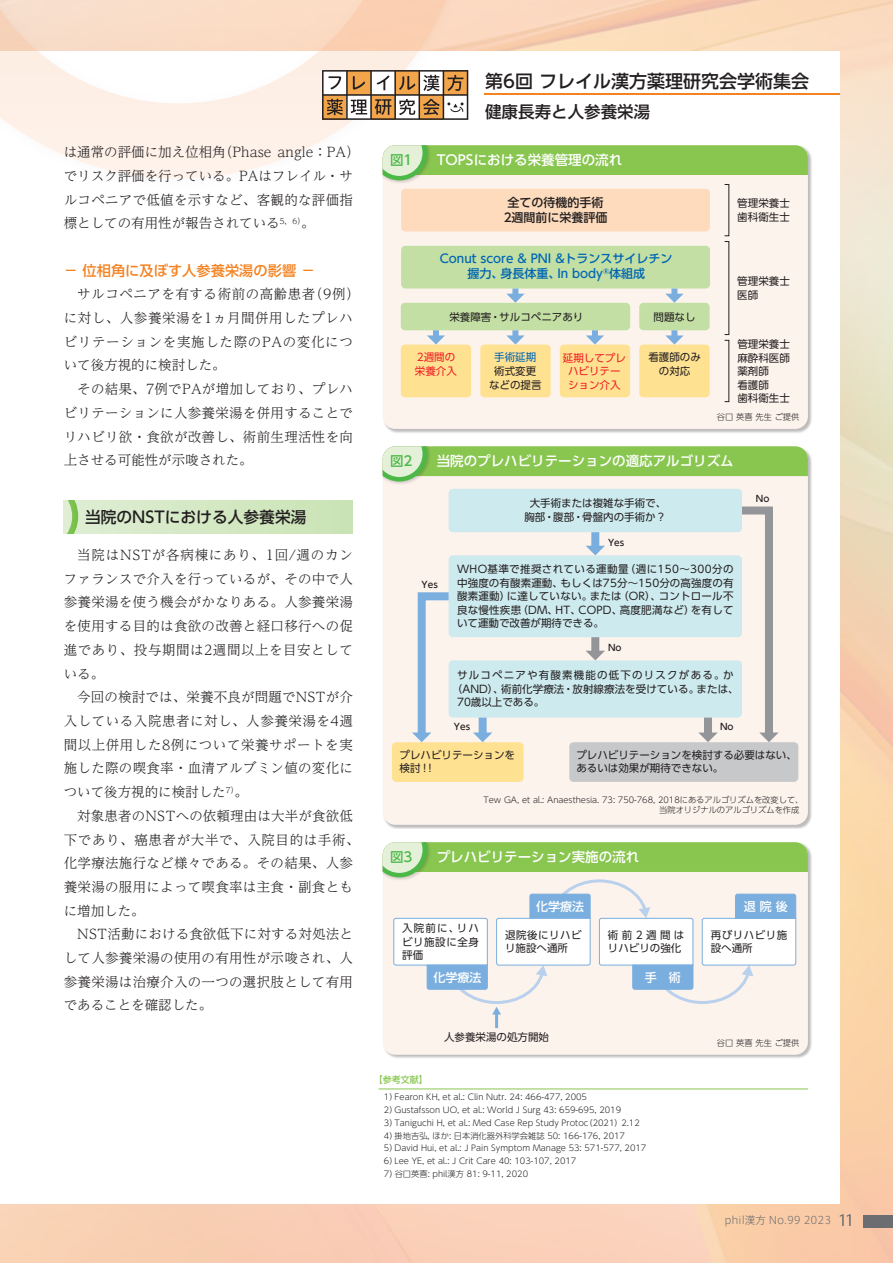
<style>
.page{position:relative;width:893px;height:1263px;background:#fff}
.page>*{position:absolute;margin:0;border:0;box-sizing:border-box;transform-origin:0 0}
.t1{font:500 18px "UD Shin Go Pr 6";color:#231f20}
.t2{font:500 16.5px "UD Shin Go Pr 6";color:#231f20}
.t3{font:500 15.75px "UD Shin Go Pr 6";color:#231f20}
.t4{font:500 14.25px "UD Shin Go Pr 6";color:#f58220}
.t5{font:300 13.5px/23.7px "UD Reimin Pr 6";letter-spacing:.02em;color:#231f20;text-align:justify}
.t6{font:300 13.5px/23.7px "UD Reimin Pr 6";color:#231f20}
.t7{font:300 13.5px/23.7px "UD Reimin Pr 6";letter-spacing:.04em;color:#231f20}
.t8{font:500 13.5px "UD Shin Go Pr 6";color:#fff}
.t9{font:500 13.5px "UD Shin Go Pr 6";color:#4cb848}
.t10{font:500 12px/15px "UD Shin Go Pr 6";color:#0166b3;text-align:center}
.t11{font:500 12px/15px "UD Shin Go Pr 6";color:#231f20;text-align:center}
.t12{font:500 12px "UD Shin Go Pr 6";color:#fff}
.t13{font:10.5px/13.5px "UD Shin Go Pr 6";color:#231f20}
.t14{font:10.5px/13.5px "UD Shin Go Pr 6";color:#ee1d23;text-align:center}
.t15{font:10.5px "UD Shin Go Pr 6";letter-spacing:.11em;color:#231f20}
.t16{font:10.5px/13.5px "UD Shin Go Pr 6";letter-spacing:.05em;color:#231f20}
.t17{font:300 10.5px "Axis Std";color:#6c6d70}
.t18{font:10.5px "UD Shin Go Pr 6";color:#0166b3}
.t19{font:500 9px "UD Shin Go Pr 6";color:#231f20}
.t20{font:500 9px "UD Shin Go Pr 6";color:#89c650}
.t21{font:300 8.25px/12.8px "UD Shin Go Pr 6";color:#231f20}
.s1{font-size:15px}
</style>
<div class="page">
<svg style="left:0;top:0;width:469px;height:178px"></svg>
<hr style="left:484px;top:93px;width:356px;height:2px;background:#f58220">
<svg style="left:322px;top:70px;width:146px;height:50px"></svg>
<div style="left:863px;top:1215px;width:30px;height:13px;background:#6c6d70"></div>
<div style="left:64px;top:501px;width:289px;height:33px;background:linear-gradient(to right,#dfeed4,#cae3b5)"></div>
<svg style="left:64px;top:501px;width:14px;height:33px"></svg>
<div style="left:383px;top:145px;width:429px;height:288px;background:#231f20;opacity:.3"></div>
<div style="left:383px;top:145px;width:425px;height:284px;background:#fdf3ed;border-radius:13px"></div>
<img style="left:388px;top:180px;width:25px;height:3px">
<svg style="left:383px;top:145px;width:425px;height:35px"></svg>
<div style="left:560px;top:345px;width:70px;height:52px;background:#ffe192;border-radius:4px"></div>
<div style="left:639px;top:345px;width:71px;height:52px;background:#ffe192;border-radius:4px"></div>
<div style="left:401px;top:345px;width:70px;height:52px;background:#ffe192;border-radius:4px"></div>
<div style="left:480px;top:345px;width:71px;height:52px;background:#ffe192;border-radius:4px"></div>
<div style="left:401px;top:189px;width:309px;height:42px;background:#fddbbc;border-radius:4px"></div>
<div style="left:401px;top:303px;width:229px;height:27px;background:#c3dfa4;border-radius:4px"></div>
<div style="left:401px;top:246px;width:309px;height:43px;background:#c3dfa4;border-radius:4px"></div>
<div style="left:639px;top:303px;width:71px;height:27px;background:#c3dfa4;border-radius:4px"></div>
<svg style="left:506px;top:289px;width:19px;height:14px"></svg>
<svg style="left:665px;top:289px;width:19px;height:14px"></svg>
<div style="left:512px;top:330px;width:6px;height:7px;background:#79aede"></div>
<svg style="left:506px;top:335px;width:19px;height:10px"></svg>
<div style="left:592px;top:330px;width:6px;height:7px;background:#79aede"></div>
<svg style="left:586px;top:335px;width:18px;height:10px"></svg>
<div style="left:433px;top:330px;width:6px;height:7px;background:#79aede"></div>
<svg style="left:427px;top:335px;width:18px;height:10px"></svg>
<div style="left:671px;top:330px;width:6px;height:7px;background:#79aede"></div>
<svg style="left:665px;top:335px;width:19px;height:10px"></svg>
<div style="left:383px;top:446px;width:429px;height:383px;background:#231f20;opacity:.3"></div>
<div style="left:383px;top:446px;width:425px;height:379px;background:#fdf3ed;border-radius:13px"></div>
<img style="left:388px;top:481px;width:25px;height:3px">
<svg style="left:383px;top:446px;width:425px;height:35px"></svg>
<div style="left:449px;top:489px;width:293px;height:43px;background:#cdeaee;border-radius:4px"></div>
<div style="left:449px;top:555px;width:293px;height:82px;background:#cdeaee;border-radius:4px"></div>
<div style="left:569px;top:742px;width:229px;height:40px;background:#c7c8ca;border-radius:4px"></div>
<div style="left:392px;top:742px;width:131px;height:40px;background:#ffe192;border-radius:4px"></div>
<div style="left:449px;top:660px;width:293px;height:57px;background:#cdeaee;border-radius:4px"></div>
<div style="left:591px;top:532px;width:8px;height:15px;background:#79aede"></div>
<svg style="left:586px;top:546px;width:19px;height:9px"></svg>
<div style="left:591px;top:637px;width:8px;height:15px;background:#939598"></div>
<svg style="left:586px;top:651px;width:19px;height:9px"></svg>
<svg style="left:412px;top:588px;width:45px;height:154px"></svg>
<svg style="left:734px;top:506px;width:45px;height:236px"></svg>
<div style="left:479px;top:717px;width:8px;height:17px;background:#79aede"></div>
<svg style="left:473px;top:732px;width:19px;height:10px"></svg>
<div style="left:704px;top:717px;width:8px;height:17px;background:#939598"></div>
<svg style="left:698px;top:732px;width:20px;height:10px"></svg>
<div style="left:383px;top:842px;width:429px;height:217px;background:#231f20;opacity:.3"></div>
<div style="left:383px;top:842px;width:425px;height:213px;background:#fdf3ed;border-radius:13px"></div>
<hr style="left:495px;top:1013px;width:3px;height:15px;background:#79aede">
<svg style="left:383px;top:842px;width:425px;height:172px"></svg>
<hr style="left:378px;top:1089px;width:430px;height:1px;background:#89c650">
<p class="t6" style="left:64px;top:140px;width:297px">は通常の評価に加え位相角（Phase angle：PA）でリスク評価を行っている。PAはフレイル・サルコペニアで低値を示すなど、客観的な評価指標としての有用性が報告されている<sup>5，6）</sup>。</p>
<p class="t4" style="left:64px;top:259px;width:253px">－ 位相角に及ぼす人参養栄湯の影響 －</p>
<p class="t7" style="left:64px;top:282px;width:297px;text-indent:14px">サルコペニアを有する術前の高齢患者（9例）に対し、人参養栄湯を1ヵ月間併用したプレハビリテーションを実施した際のPAの変化について後方視的に検討した。</p>
<p class="t5" style="left:64px;top:377px;width:291px;text-indent:14px">その結果、7例でPAが増加しており、プレハビリテーションに人参養栄湯を併用することでリハビリ欲・食欲が改善し、術前生理活性を向上させる可能性が示唆された。</p>
<p class="t3" style="left:85px;top:505px;width:223px">当院のNSTにおける人参養栄湯</p>
<p class="t5" style="left:64px;top:543px;width:291px;text-indent:14px">当院はNSTが各病棟にあり、1回/週のカンファランスで介入を行っているが、その中で人参養栄湯を使う機会がかなりある。人参養栄湯を使用する目的は食欲の改善と経口移行への促進であり、投与期間は2週間以上を目安としている。</p>
<p class="t5" style="left:64px;top:685px;width:291px;text-indent:14px">今回の検討では、栄養不良が問題でNSTが介入している入院患者に対し、人参養栄湯を4週間以上併用した8例について栄養サポートを実施した際の喫食率・血清アルブミン値の変化について後方視的に検討した<sup>7）</sup>。</p>
<p class="t5" style="left:64px;top:803px;width:297px;text-align:left;text-indent:14px">対象患者のNSTへの依頼理由は大半が食欲低下であり、癌患者が大半で、入院目的は手術、化学療法施行など様々である。その結果、人参養栄湯の服用によって喫食率は主食・副食ともに増加した。</p>
<p class="t5" style="left:64px;top:922px;width:291px;text-indent:14px">NST活動における食欲低下に対する対処法として人参養栄湯の使用の有用性が示唆され、人参養栄湯は治療介入の一つの選択肢として有用であることを確認した。</p>
<h1 class="t1" style="left:485px;top:66px;width:325px">第6回 フレイル漢方薬理研究会学術集会</h1>
<p class="t2" style="left:485px;top:98px;width:166px">健康長寿と人参養栄湯</p>
<p class="t9" style="left:390px;top:149px;width:24px">図1</p>
<p class="t8" style="left:437px;top:149px;width:187px">TOPSにおける栄養管理の流れ</p>
<p class="t11" style="left:504px;top:195px;width:105px">全ての待機的手術<br>2週間前に栄養評価</p>
<p class="t10" style="left:440px;top:251px;width:234px">Conut score &amp; PNI &amp;トランスサイレチン握力、身長体重、In body<sup>®</sup>体組成</p>
<p class="t13" style="left:654px;top:309px;width:43px">問題なし</p>
<p class="t13" style="left:449px;top:309px;width:135px">栄養障害・サルコペニアあり</p>
<p class="t14" style="left:415px;top:350px;width:43px;text-align:left">2週間の栄養介入</p>
<p class="t18" style="left:494px;top:349px;width:43px">手術延期</p>
<p class="t13" style="left:489px;top:364px;width:54px;text-align:center">術式変更などの提言</p>
<p class="t14" style="left:563px;top:351px;width:64px">延期してプレハビリテーション介入</p>
<p class="t13" style="left:648px;top:350px;width:54px;text-align:center">看護師のみの対応</p>
<p class="t13" style="left:737px;top:196px;width:54px">管理栄養士歯科衛生士</p>
<p class="t13" style="left:737px;top:274px;width:54px">管理栄養士医師</p>
<p class="t13" style="left:737px;top:337px;width:54px">管理栄養士麻酔科医師薬剤師<br>看護師<br>歯科衛生士</p>
<p class="t21" style="left:717px;top:411px;width:84px">谷口 英喜 先生 ご提供</p>
<p class="t9" style="left:390px;top:450px;width:24px">図2</p>
<p class="t8" style="left:437px;top:450px;width:298px">当院のプレハビリテーションの適応アルゴリズム</p>
<p class="t13" style="left:524px;top:496px;width:143px;text-align:center">大手術または複雑な手術で、胸部・腹部・骨盤内の手術か？</p>
<p class="t19" style="left:422px;top:577px;width:18px">Yes</p>
<p class="t19" style="left:608px;top:535px;width:18px">Yes</p>
<p class="t13" style="left:457px;top:562px;width:278px;text-align:justify">WHO基準で推奨されている運動量（週に150～300分の中強度の有酸素運動、もしくは75分～150分の高強度の有酸素運動）に達していない。または（OR）、コントロール不良な慢性疾患（DM、HT、COPD、高度肥満など）を有していて運動で改善が期待できる。</p>
<p class="t19" style="left:608px;top:640px;width:15px">No</p>
<p class="t15" style="left:457px;top:667px;width:278px">サルコペニアや有酸素機能の低下のリスクがある。か</p>
<p class="t13" style="left:452px;top:682px;width:288px">（AND）、術前化学療法・放射線療法を受けている。または、</p>
<p class="t13" style="left:457px;top:695px;width:89px">70歳以上である。</p>
<p class="t19" style="left:454px;top:719px;width:18px">Yes</p>
<p class="t19" style="left:720px;top:719px;width:15px">No</p>
<p class="t19" style="left:756px;top:491px;width:15px">No</p>
<p class="t13" style="left:400px;top:748px;width:117px">プレハビリテーションを検討！！</p>
<p class="t13" style="left:576px;top:748px;width:222px">プレハビリテーションを検討する必要はない、あるいは効果が期待できない。</p>
<p class="t21" style="left:659px;top:795px;width:146px;line-height:9.9px;text-indent:-176px">Tew GA, et al.: Anaesthesia. 73: 750-768, 2018にあるアルゴリズムを改変して、当院オリジナルのアルゴリズムを作成</p>
<p class="t9" style="left:390px;top:846px;width:24px">図3</p>
<p class="t8" style="left:437px;top:846px;width:204px">プレハビリテーション実施の流れ</p>
<p class="t12" style="left:536px;top:896px;width:49px">化学療法</p>
<p class="t12" style="left:744px;top:896px;width:45px">退 院 後</p>
<p class="t13" style="left:402px;top:921px;width:78px;text-align:justify">入院前に、リハビリ施設に全身評価</p>
<p class="t16" style="left:505px;top:928px;width:78px">退院後にリハビリ施設へ通所</p>
<p class="t13" style="left:608px;top:928px;width:78px">術前2週間はリハビリの強化</p>
<p class="t16" style="left:711px;top:928px;width:78px">再びリハビリ施設へ通所</p>
<p class="t12" style="left:433px;top:967px;width:49px">化学療法</p>
<p class="t12" style="left:645px;top:967px;width:37px">手　術</p>
<p class="t13" style="left:444px;top:1030px;width:106px">人参養栄湯の処方開始</p>
<p class="t20" style="left:374px;top:1072px;width:55px">【参考文献】</p>
<p class="t21" style="left:384px;top:1091px;width:264px">1）Fearon KH, et al.: Clin Nutr. 24: 466-477, 2005<br>2）Gustafsson UO, et al.: World J Surg 43: 659-695, 2019<br>3）Taniguchi H, et al.: Med Case Rep Study Protoc（2021）2.12<br>4）掛地吉弘, ほか: 日本消化器外科学会雑誌 50: 166-176, 2017<br>5）David Hui, et al.: J Pain Symptom Manage 53: 571-577, 2017<br>6）Lee YE, et al.: J Crit Care 40: 103-107, 2017<br>7）谷口英喜: phil漢方 81: 9-11, 2020</p>
<p class="t21" style="left:717px;top:1036px;width:84px">谷口 英喜 先生 ご提供</p>
<p class="t17" style="left:724px;top:1213px;width:132px">phil漢方 No.99 2023 <span class="s1">11</span></p>
</div>
